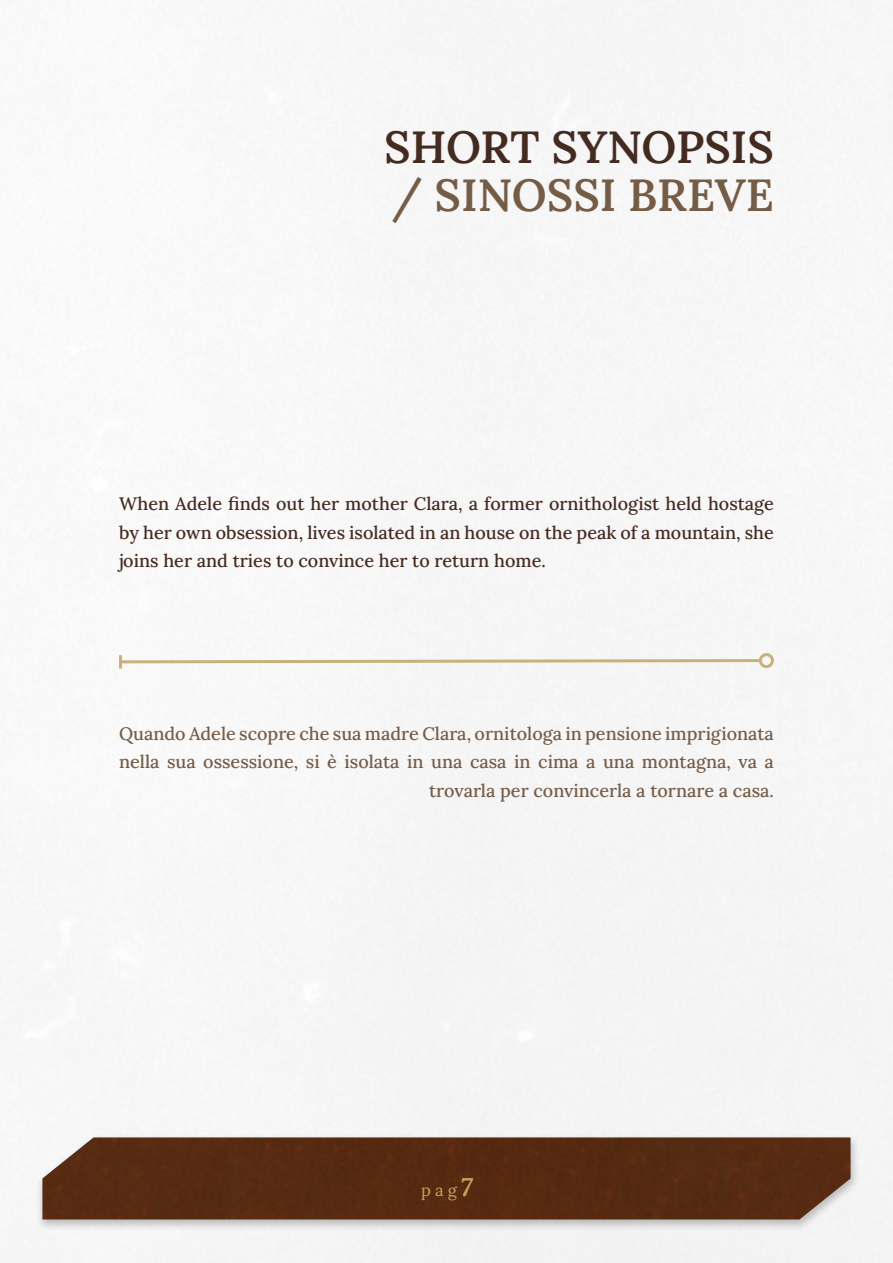
<style>
.page{position:relative;width:893px;height:1263px;background:#fff}
.page>*{position:absolute;margin:0;border:0;box-sizing:border-box;transform-origin:0 0}
.t1{font:600 45px "Lora";color:#442b21}
.t2{font:600 45px "Lora";color:#755c47}
.t3{font:500 18px/28.5px "Lora";color:#442b21;text-align:justify}
.t4{font:500 18px/28.5px "Lora";color:#755c47;text-align:right}
.t5{font:16.5px "Lora";color:#dec270}
.s1{font-weight:700;font-style:italic;font-size:25.5px}
</style>
<div class="page">
<div style="left:36px;top:1133px;width:824px;height:99px;background:#000;opacity:.25"></div>
<div style="left:43px;top:1137px;width:807px;height:82px;background:#562b11"></div>
<svg style="left:118px;top:657px;width:642px;height:8px"></svg>
<div style="left:759px;top:653px;width:15px;height:15px;border:3px solid #c7b274;border-radius:50%"></div>
<hr style="left:119px;top:655px;width:3px;height:14px;background:#c7b274">
<h1 class="t1" style="left:384px;top:113px;width:391px">SHORT SYNOPSIS</h1>
<h1 class="t2" style="left:391px;top:161px;width:384px">/ SINOSSI BREVE</h1>
<p class="t3" style="left:119px;top:488px;width:656px">When Adele finds out her mother Clara, a former ornithologist held hostage by her own obsession, lives isolated in an house on the peak of a mountain, she joins her and tries to convince her to return home.</p>
<p class="t4" style="left:119px;top:718px;width:656px">Quando Adele scopre che sua madre Clara, ornitologa in pensione imprigionata nella sua ossessione, si è isolata in una casa in cima a una montagna, va a trovarla per convincerla a tornare a casa.</p>
<p class="t5" style="left:421px;top:1180px;width:55px">pag<span class="s1">7</span></p>
</div>
